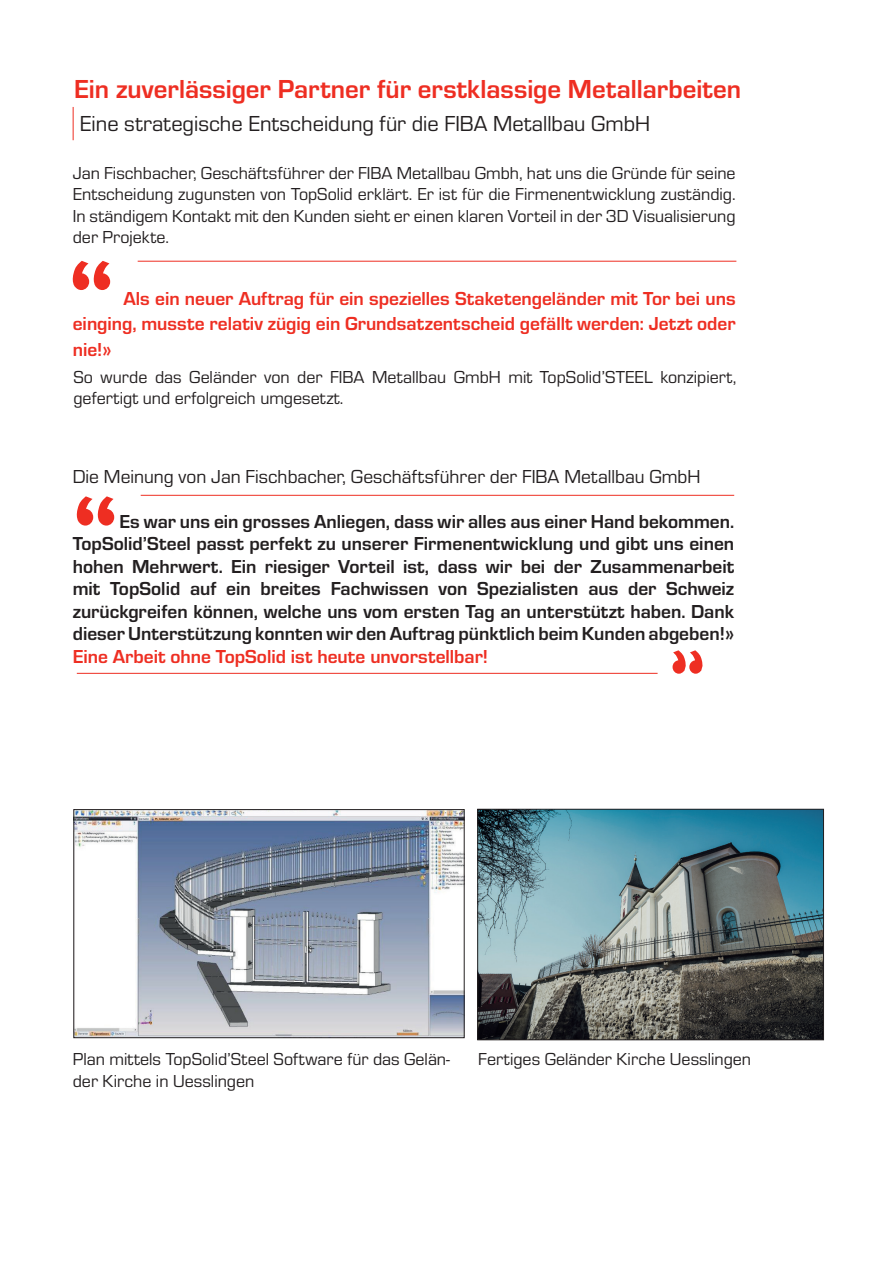
<style>
.page{position:relative;width:893px;height:1263px;background:#fff}
.page>*{position:absolute;margin:0;border:0;box-sizing:border-box;transform-origin:0 0}
.t1{font:700 27px "Eurostile";color:#ee2e22}
.t2{font:22.5px "Eurostile";color:#231f20}
.t3{font:700 19.5px/22.5px "Eurostile";color:#231f20;text-align:justify}
.t4{font:700 19.5px/25.5px "Eurostile";color:#ee2e22;text-align:justify}
.t5{font:19.5px "Eurostile";color:#231f20}
.t6{font:18px/21.6px "Eurostile";color:#231f20}
</style>
<div class="page">
<hr style="left:73px;top:107px;width:1px;height:33px;background:#ee2e22">
<hr style="left:138px;top:261px;width:598px;height:1px;background:#ee2e22">
<img style="left:75px;top:811px;width:388px;height:225px">
<div style="left:73px;top:809px;width:392px;height:229px;border:1px solid #231f20"></div>
<svg style="left:72px;top:261px;width:38px;height:29px"></svg>
<img style="left:479px;top:811px;width:343px;height:227px">
<div style="left:477px;top:809px;width:347px;height:231px;border:1px solid #231f20"></div>
<hr style="left:77px;top:673px;width:581px;height:1px;background:#ee2e22">
<svg style="left:76px;top:496px;width:38px;height:30px"></svg>
<svg style="left:672px;top:650px;width:31px;height:24px"></svg>
<hr style="left:141px;top:495px;width:593px;height:1px;background:#ee2e22">
<h1 class="t1" style="left:74px;top:70px;width:668px">Ein zuverlässiger Partner für erstklassige Metallarbeiten</h1>
<p class="t2" style="left:80px;top:108px;width:572px">Eine strategische Entscheidung für die FIBA Metallbau GmbH</p>
<p class="t6" style="left:73px;top:161px;width:664px;text-align:justify">Jan Fischbacher, Geschäftsführer der FIBA Metallbau Gmbh, hat uns die Gründe für seine Entscheidung zugunsten von TopSolid erklärt. Er ist für die Firmenentwicklung zuständig.<br>In ständigem Kontakt mit den Kunden sieht er einen klaren Vorteil in der 3D Visualisierung der Projekte.</p>
<p class="t4" style="left:73px;top:284px;width:664px;text-indent:51px">Als ein neuer Auftrag für ein spezielles Staketengeländer mit Tor bei uns einging, musste relativ zügig ein Grundsatzentscheid gefällt werden: Jetzt oder nie!»</p>
<p class="t6" style="left:74px;top:365px;width:664px">So wurde das Geländer von der FIBA Metallbau GmbH mit TopSolid’STEEL konzipiert, gefertigt und erfolgreich umgesetzt.</p>
<p class="t5" style="left:73px;top:463px;width:629px">Die Meinung von Jan Fischbacher, Geschäftsführer der FIBA Metallbau GmbH</p>
<p class="t3" style="left:73px;top:509px;width:663px;text-indent:47px">Es war uns ein grosses Anliegen, dass wir alles aus einer Hand bekommen.<br>TopSolid’Steel passt perfekt zu unserer Firmenentwicklung und gibt uns einen hohen Mehrwert. Ein riesiger Vorteil ist, dass wir bei der Zusammenarbeit mit TopSolid auf ein breites Fachwissen von Spezialisten aus der Schweiz zurückgreifen können, welche uns vom ersten Tag an unterstützt haben. Dank dieser Unterstützung konnten wir den Auftrag pünktlich beim Kunden abgeben!»</p>
<p class="t4" style="left:73px;top:642px;width:417px">Eine Arbeit ohne TopSolid ist heute unvorstellbar!</p>
<p class="t6" style="left:73px;top:1048px;width:379px">Plan mittels TopSolid’Steel Software für das Gelän&shy;der Kirche in Uesslingen</p>
<p class="t6" style="left:478px;top:1048px;width:274px">Fertiges Geländer Kirche Uesslingen</p>
</div>
